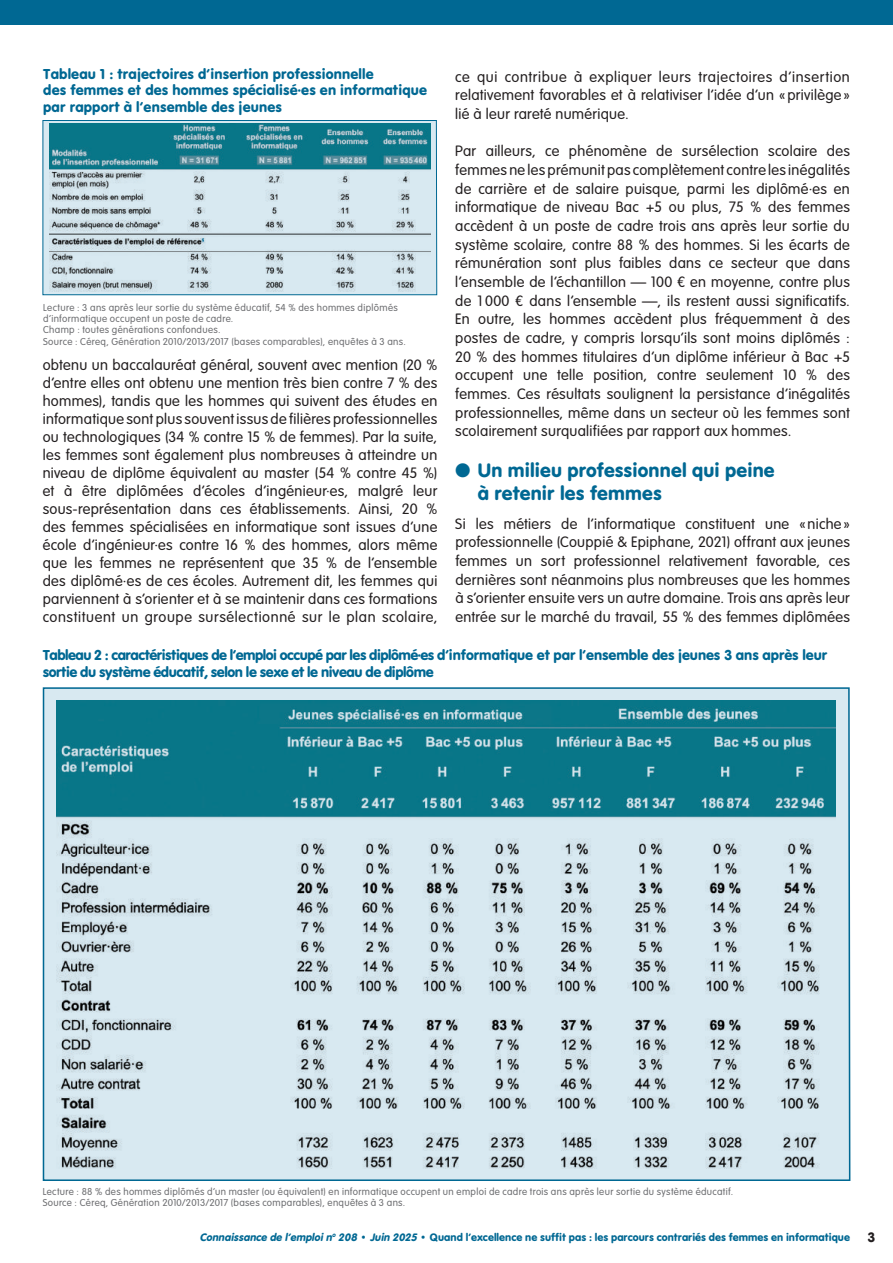
<style>
.page{position:relative;width:893px;height:1263px;background:#fff}
.page>*{position:absolute;margin:0;border:0;box-sizing:border-box;transform-origin:0 0}
.t1{font:20.25px/22.5px "VAG Rundschrift D Regular";letter-spacing:.005em;color:#006893}
.t2{font:15.75px/18.6px "VAG Rundschrift D Light";letter-spacing:.02em;color:#231f20;text-align:justify}
.t3{font:15px/16.5px "VAG Rundschrift D Regular";letter-spacing:-.03em;color:#006893}
.t4{font:15px/16.5px "VAG Rundschrift D Regular";letter-spacing:-.005em;color:#006893}
.t5{font:14.25px "VAG Rundschrift D Regular";color:#231f20}
.t6{font:11.25px "VAG Rundschrift D Regular";color:#006893}
.t7{font:10.5px/11.4px "VAG Rundschrift D Light";letter-spacing:.03em;color:#6c6d70}
.s1{font-style:italic}
</style>
<div class="page">
<div style="left:0;top:0;width:893px;height:24px;background:#006893"></div>
<div style="left:43px;top:120px;width:394px;height:175px;background:#d8e9f1"></div>
<img style="left:49px;top:123px;width:381px;height:169px">
<div style="left:43px;top:120px;width:394px;height:175px;border:1px solid #006893"></div>
<svg style="left:42px;top:687px;width:809px;height:494px;background:#a0c4ce"></svg>
<p class="t4" style="left:43px;top:63px;width:385px">Tableau 1 : trajectoires d’insertion professionnelle<br>des femmes et des hommes spécialisé·es en informatique par rapport à l’ensemble des jeunes</p>
<p class="t7" style="left:43px;top:300px;width:364px">Lecture : 3 ans après leur sortie du système éducatif, 54 % des hommes diplômés d’informatique occupent un poste de cadre.<br>Champ : toutes générations confondues.<br>Source : Céreq, Génération 2010/2013/2017 (bases comparables), enquêtes à 3 ans.</p>
<p class="t2" style="left:43px;top:354px;width:396px;line-height:18px">obtenu un baccalauréat général, souvent avec mention (20 % d’entre elles ont obtenu une mention très bien contre 7 % des hommes), tandis que les hommes qui suivent des études en informatique sont plus souvent issus de filières professionnelles ou technologiques (34 % contre 15 % de femmes). Par la suite, les femmes sont également plus nombreuses à atteindre un niveau de diplôme équivalent au master (54 % contre 45 %) et à être diplômées d’écoles d’ingénieur·es, malgré leur sous-représentation dans ces établissements. Ainsi, 20 % des femmes spécialisées en informatique sont issues d’une école d’ingénieur·es contre 16 % des hommes, alors même que les femmes ne représentent que 35 % de l’ensemble des diplômé·es de ces écoles. Autrement dit, les femmes qui parviennent à s’orienter et à se maintenir dans ces formations constituent un groupe sursélectionné sur le plan scolaire,</p>
<p class="t2" style="left:455px;top:66px;width:396px">ce qui contribue à expliquer leurs trajectoires d’insertion relativement favorables et à relativiser l’idée d’un « privilège » lié à leur rareté numérique.</p>
<p class="t2" style="left:455px;top:141px;width:396px">Par ailleurs, ce phénomène de sursélection scolaire des femmes ne les prémunit pas complètement contre les inégalités de carrière et de salaire puisque, parmi les diplômé·es en informatique de niveau Bac +5 ou plus, 75 % des femmes accèdent à un poste de cadre trois ans après leur sortie du système scolaire, contre 88 % des hommes. Si les écarts de rémunération sont plus faibles dans ce secteur que dans l’ensemble de l’échantillon — 100 € en moyenne, contre plus de 1 000 € dans l’ensemble —, ils restent aussi significatifs.<br>En outre, les hommes accèdent plus fréquemment à des postes de cadre, y compris lorsqu’ils sont moins diplômés :<br>20 % des hommes titulaires d’un diplôme inférieur à Bac +5 occupent une telle position, contre seulement 10 % des femmes. Ces résultats soulignent la persistance d’inégalités professionnelles, même dans un secteur où les femmes sont scolairement surqualifiées par rapport aux hommes.</p>
<p class="t1" style="left:478px;top:456px;width:298px;text-indent:-23px">● Un milieu professionnel qui peine à retenir les femmes</p>
<p class="t2" style="left:455px;top:513px;width:396px">Si les métiers de l’informatique constituent une « niche » professionnelle (Couppié &amp; Epiphane, 2021) offrant aux jeunes femmes un sort professionnel relativement favorable, ces dernières sont néanmoins plus nombreuses que les hommes à s’orienter ensuite vers un autre domaine. Trois ans après leur entrée sur le marché du travail, 55 % des femmes diplômées</p>
<p class="t3" style="left:43px;top:645px;width:786px">Tableau 2 : caractéristiques de l’emploi occupé par les diplômé·es d’informatique et par l’ensemble des jeunes 3 ans après leur sortie du système éducatif, selon le sexe et le niveau de diplôme</p>
<p class="t7" style="left:43px;top:1185px;width:692px">Lecture : 88 % des hommes diplômés d’un master (ou équivalent) en informatique occupent un emploi de cadre trois ans après leur sortie du système éducatif.<br>Source : Céreq, Génération 2010/2013/2017 (bases comparables), enquêtes à 3 ans.</p>
<p class="t6" style="left:200px;top:1227px;width:652px"><span class="s1">Connaissance de l’emploin</span><sup>o</sup> <span class="s1">208</span> • <span class="s1">Juin 2025</span> • Quand l’excellence ne suffit pas : les parcours contrariés des femmes en informatique</p>
<p class="t5" style="left:867px;top:1225px;width:9px">3</p>
</div>
